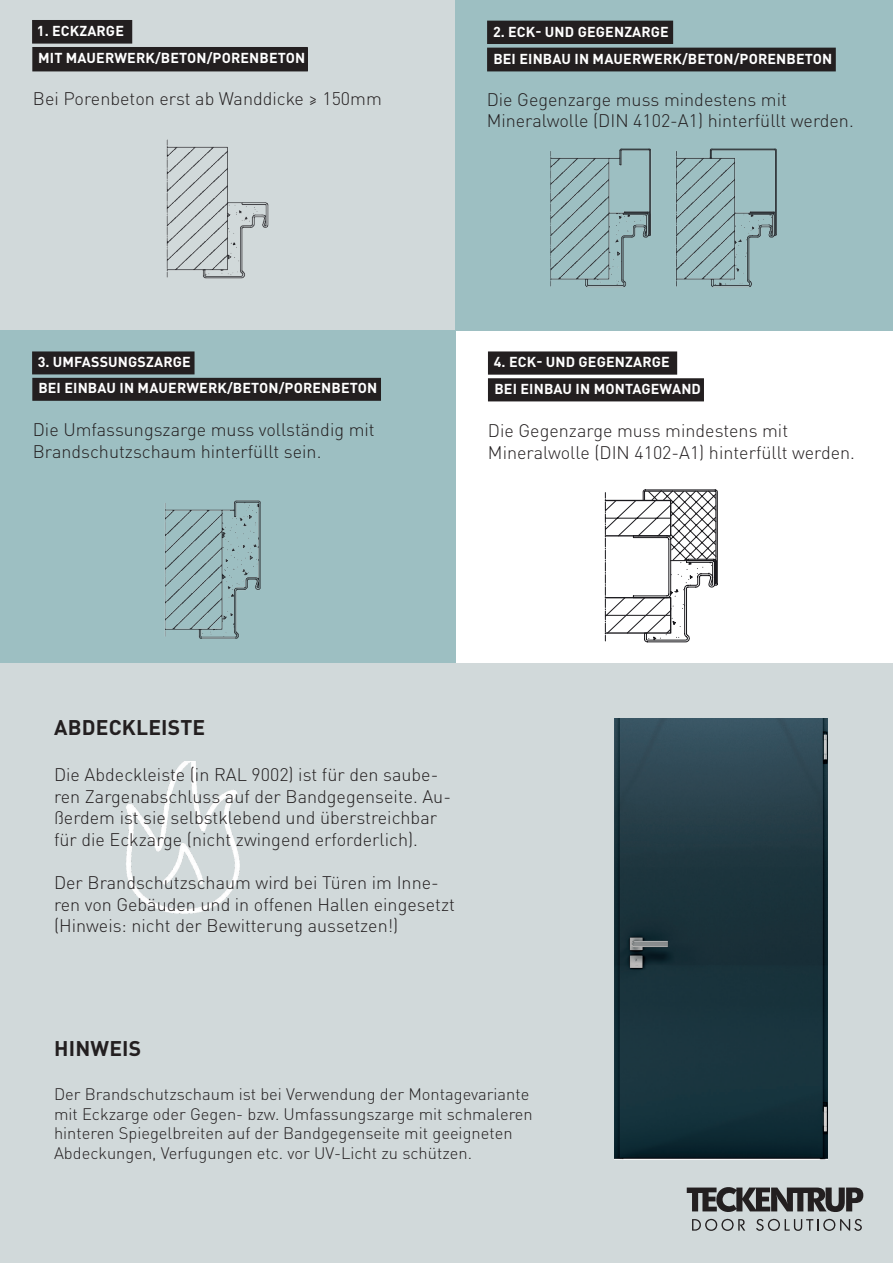
<style>
.page{position:relative;width:893px;height:1263px;background:#fff}
.page>*{position:absolute;margin:0;border:0;box-sizing:border-box;transform-origin:0 0}
.t1{font:700 21px "DIN Pro";letter-spacing:.01em;color:#231f20}
.t2{font:300 18px/21.6px "DIN Pro";color:#231f20}
.t3{font:300 16.5px/19.8px "DIN Pro";color:#231f20}
.t4{font:700 14.25px/27.2px "DIN Pro";letter-spacing:.01em;color:#fff}
</style>
<div class="page">
<div style="left:0;top:0;width:472px;height:330px;background:#d1d9da"></div>
<div style="left:0;top:663px;width:893px;height:600px;background:#d1d9da"></div>
<img style="left:614px;top:719px;width:213px;height:441px">
<img style="left:126px;top:761px;width:114px;height:153px">
<div style="left:0;top:330px;width:455px;height:333px;background:#9dbfc2"></div>
<div style="left:455px;top:0;width:438px;height:330px;background:#9dbfc2"></div>
<img style="left:550px;top:148px;width:226px;height:139px">
<img style="left:165px;top:500px;width:96px;height:139px">
<svg style="left:687px;top:1187px;width:176px;height:44px"></svg>
<div style="left:33px;top:21px;width:98px;height:22px;background:#231f20"></div>
<div style="left:32px;top:20px;width:100px;height:24px;border:2px solid #231f20"></div>
<div style="left:33px;top:48px;width:274px;height:23px;background:#231f20"></div>
<div style="left:32px;top:47px;width:276px;height:24px;border:2px solid #231f20"></div>
<img style="left:166px;top:139px;width:103px;height:140px">
<div style="left:488px;top:21px;width:184px;height:22px;background:#231f20"></div>
<div style="left:487px;top:21px;width:186px;height:23px;border:2px solid #231f20"></div>
<div style="left:487px;top:48px;width:349px;height:23px;background:#231f20"></div>
<div style="left:489px;top:352px;width:187px;height:22px;background:#231f20"></div>
<div style="left:488px;top:351px;width:189px;height:24px;border:2px solid #231f20"></div>
<div style="left:489px;top:379px;width:214px;height:22px;background:#231f20"></div>
<div style="left:488px;top:378px;width:216px;height:23px;border:2px solid #231f20"></div>
<div style="left:33px;top:352px;width:161px;height:22px;background:#231f20"></div>
<div style="left:32px;top:351px;width:163px;height:23px;border:2px solid #231f20"></div>
<div style="left:32px;top:378px;width:349px;height:23px;background:#231f20;border:2px solid #231f20"></div>
<svg style="left:605px;top:489px;width:113px;height:153px"></svg>
<p class="t4" style="left:37px;top:17px;width:270px">1. ECKZARGE<br>MIT MAUERWERK/BETON/PORENBETON</p>
<p class="t4" style="left:493px;top:17px;width:341px">2. ECK- UND GEGENZARGE<br>BEI EINBAU IN MAUERWERK/BETON/PORENBETON</p>
<p class="t2" style="left:33px;top:87px;width:350px">Bei Porenbeton erst ab Wanddicke ≥ 150mm</p>
<p class="t2" style="left:487px;top:87px;width:369px">Die Gegenzarge muss mindestens mit<br>Mineralwolle (DIN 4102-A1) hinterfüllt werden.</p>
<p class="t4" style="left:38px;top:348px;width:341px;line-height:26.1px">3. UMFASSUNGSZARGE<br>BEI EINBAU IN MAUERWERK/BETON/PORENBETON</p>
<p class="t4" style="left:494px;top:348px;width:209px">4. ECK- UND GEGENZARGE<br>BEI EINBAU IN MONTAGEWAND</p>
<p class="t2" style="left:33px;top:418px;width:344px">Die Umfassungszarge muss vollständig mit<br>Brandschutzschaum hinterfüllt sein.</p>
<p class="t2" style="left:488px;top:419px;width:369px">Die Gegenzarge muss mindestens mit<br>Mineralwolle (DIN 4102-A1) hinterfüllt werden.</p>
<p class="t1" style="left:54px;top:711px;width:153px">ABDECKLEISTE</p>
<p class="t2" style="left:54px;top:762px;width:398px">Die Abdeckleiste (in RAL 9002) ist für den saube&shy;ren Zargenabschluss auf der Bandgegenseite. Au&shy;ßerdem ist sie selbstklebend und überstreichbar für die Eckzarge (nicht zwingend erforderlich).</p>
<p class="t2" style="left:54px;top:870px;width:402px">Der Brandschutzschaum wird bei Türen im Inne&shy;ren von Gebäuden und in offenen Hallen eingesetzt (Hinweis: nicht der Bewitterung aussetzen!)</p>
<p class="t1" style="left:54px;top:1032px;width:89px">HINWEIS</p>
<p class="t3" style="left:54px;top:1083px;width:480px">Der Brandschutzschaum ist bei Verwendung der Montagevariante mit Eckzarge oder Gegen- bzw. Umfassungszarge mit schmaleren hinteren Spiegelbreiten auf der Bandgegenseite mit geeigneten Abdeckungen, Verfugungen etc. vor UV-Licht zu schützen.</p>
</div>
